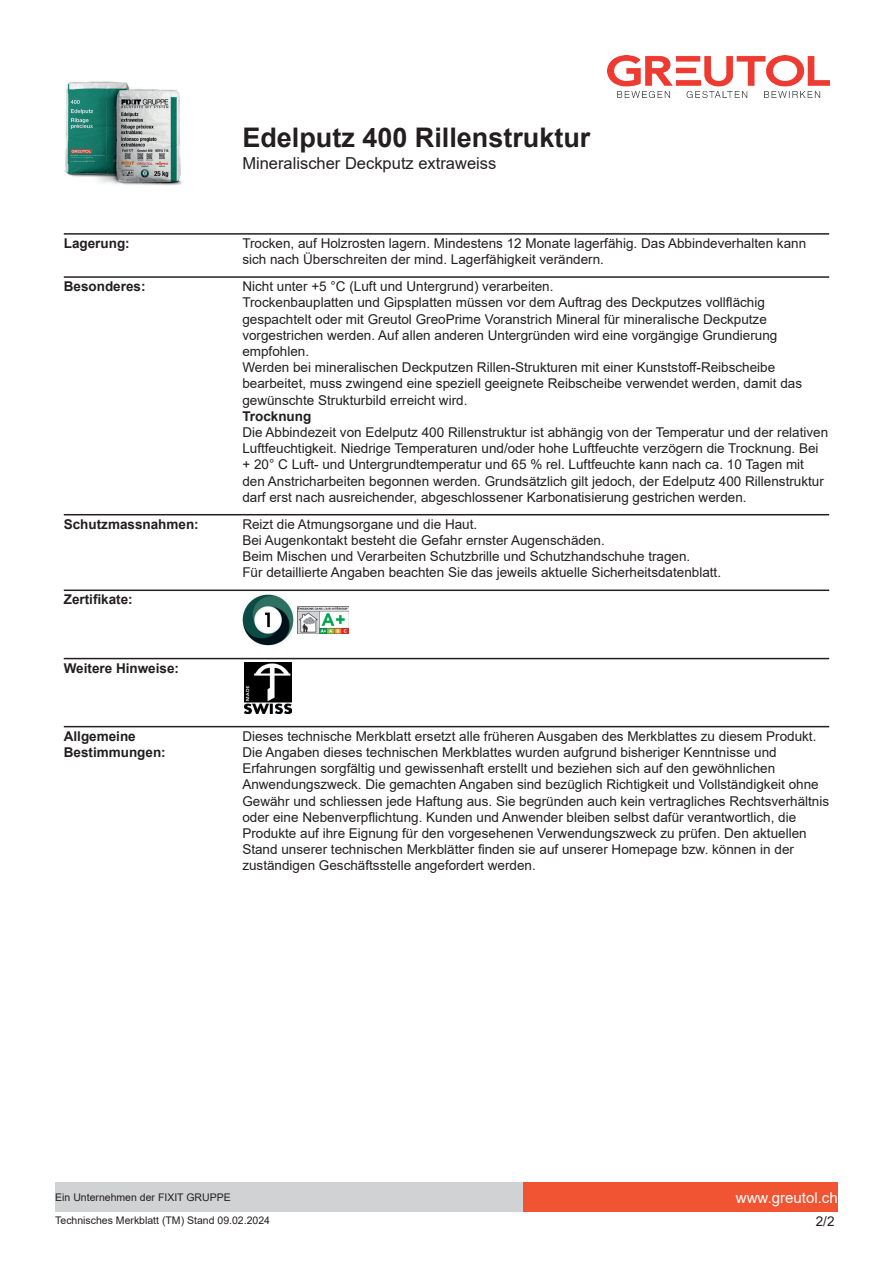
<style>
.page{position:relative;width:893px;height:1263px;background:#fff}
.page>*{position:absolute;margin:0;border:0;box-sizing:border-box;transform-origin:0 0}
.t1{font:700 27px "Arial";color:#231f20}
.t2{font:16.5px "Arial";color:#231f20}
.t3{font:15px "Arial";color:#fff}
.t4{font:13.5px/16.2px "Arial";color:#231f20}
.t5{font:700 13.5px/16.2px "Arial";color:#231f20}
.t6{font:10.5px "Arial";color:#231f20}
</style>
<div class="page">
<img style="left:64px;top:81px;width:118px;height:105px">
<img style="left:607px;top:55px;width:222px;height:43px">
<div style="left:523px;top:1182px;width:315px;height:30px;background:#f05433"></div>
<div style="left:55px;top:1182px;width:468px;height:30px;background:#d1d2d4"></div>
<hr style="left:64px;top:233px;width:765px;height:2px;background:#231f20">
<hr style="left:64px;top:276px;width:765px;height:2px;background:#231f20">
<hr style="left:64px;top:514px;width:765px;height:1px;background:#231f20">
<hr style="left:64px;top:589px;width:765px;height:2px;background:#231f20">
<img style="left:242px;top:594px;width:51px;height:51px">
<img style="left:297px;top:607px;width:51px;height:26px">
<hr style="left:64px;top:658px;width:765px;height:1px;background:#231f20">
<img style="left:245px;top:663px;width:46px;height:51px">
<hr style="left:64px;top:726px;width:765px;height:1px;background:#231f20">
<h1 class="t1" style="left:242px;top:119px;width:350px">Edelputz 400 Rillenstruktur</h1>
<p class="t2" style="left:242px;top:152px;width:255px">Mineralischer Deckputz extraweiss</p>
<p class="t5" style="left:64px;top:235px;width:68px">Lagerung:</p>
<p class="t4" style="left:242px;top:235px;width:565px">Trocken, auf Holzrosten lagern. Mindestens 12 Monate lagerfähig. Das Abbindeverhalten kann sich nach Überschreiten der mind. Lagerfähigkeit verändern.</p>
<p class="t5" style="left:64px;top:278px;width:83px">Besonderes:</p>
<p class="t4" style="left:242px;top:278px;width:561px">Nicht unter +5 °C (Luft und Untergrund) verarbeiten.<br>Trockenbauplatten und Gipsplatten müssen vor dem Auftrag des Deckputzes vollflächig gespachtelt oder mit Greutol GreoPrime Voranstrich Mineral für mineralische Deckputze vorgestrichen werden. Auf allen anderen Untergründen wird eine vorgängige Grundierung empfohlen.<br>Werden bei mineralischen Deckputzen Rillen-Strukturen mit einer Kunststoff-Reibscheibe bearbeitet, muss zwingend eine speziell geeignete Reibscheibe verwendet werden, damit das gewünschte Strukturbild erreicht wird.</p>
<p class="t5" style="left:242px;top:408px;width:71px">Trocknung</p>
<p class="t4" style="left:242px;top:424px;width:587px">Die Abbindezeit von Edelputz 400 Rillenstruktur ist abhängig von der Temperatur und der relativen Luftfeuchtigkeit. Niedrige Temperaturen und/oder hohe Luftfeuchte verzögern die Trocknung. Bei + 20° C Luft- und Untergrundtemperatur und 65 % rel. Luftfeuchte kann nach ca. 10 Tagen mit den Anstricharbeiten begonnen werden. Grundsätzlich gilt jedoch, der Edelputz 400 Rillenstruktur darf erst nach ausreichender, abgeschlossener Karbonatisierung gestrichen werden.</p>
<p class="t5" style="left:64px;top:516px;width:137px">Schutzmassnahmen:</p>
<p class="t4" style="left:242px;top:516px;width:480px">Reizt die Atmungsorgane und die Haut.<br>Bei Augenkontakt besteht die Gefahr ernster Augenschäden.<br>Beim Mischen und Verarbeiten Schutzbrille und Schutzhandschuhe tragen.<br>Für detaillierte Angaben beachten Sie das jeweils aktuelle Sicherheitsdatenblatt.</p>
<p class="t5" style="left:64px;top:592px;width:71px">Zertifikate:</p>
<p class="t5" style="left:64px;top:660px;width:117px">Weitere Hinweise:</p>
<p class="t5" style="left:64px;top:728px;width:104px">Allgemeine<br>Bestimmungen:</p>
<p class="t4" style="left:242px;top:728px;width:588px">Dieses technische Merkblatt ersetzt alle früheren Ausgaben des Merkblattes zu diesem Produkt.<br>Die Angaben dieses technischen Merkblattes wurden aufgrund bisheriger Kenntnisse und Erfahrungen sorgfältig und gewissenhaft erstellt und beziehen sich auf den gewöhnlichen Anwendungszweck. Die gemachten Angaben sind bezüglich Richtigkeit und Vollständigkeit ohne Gewähr und schliessen jede Haftung aus. Sie begründen auch kein vertragliches Rechtsverhältnis oder eine Nebenverpflichtung. Kunden und Anwender bleiben selbst dafür verantwortlich, die Produkte auf ihre Eignung für den vorgesehenen Verwendungszweck zu prüfen. Den aktuellen Stand unserer technischen Merkblätter finden sie auf unserer Homepage bzw. können in der zuständigen Geschäftsstelle angefordert werden.</p>
<p class="t6" style="left:55px;top:1190px;width:177px">Ein Unternehmen der FIXIT GRUPPE</p>
<p class="t3" style="left:736px;top:1187px;width:103px">www.greutol.ch</p>
<p class="t6" style="left:55px;top:1213px;width:216px">Technisches Merkblatt (TM) Stand 09.02.2024</p>
<p class="t4" style="left:816px;top:1213px;width:20px">2/2</p>
</div>
